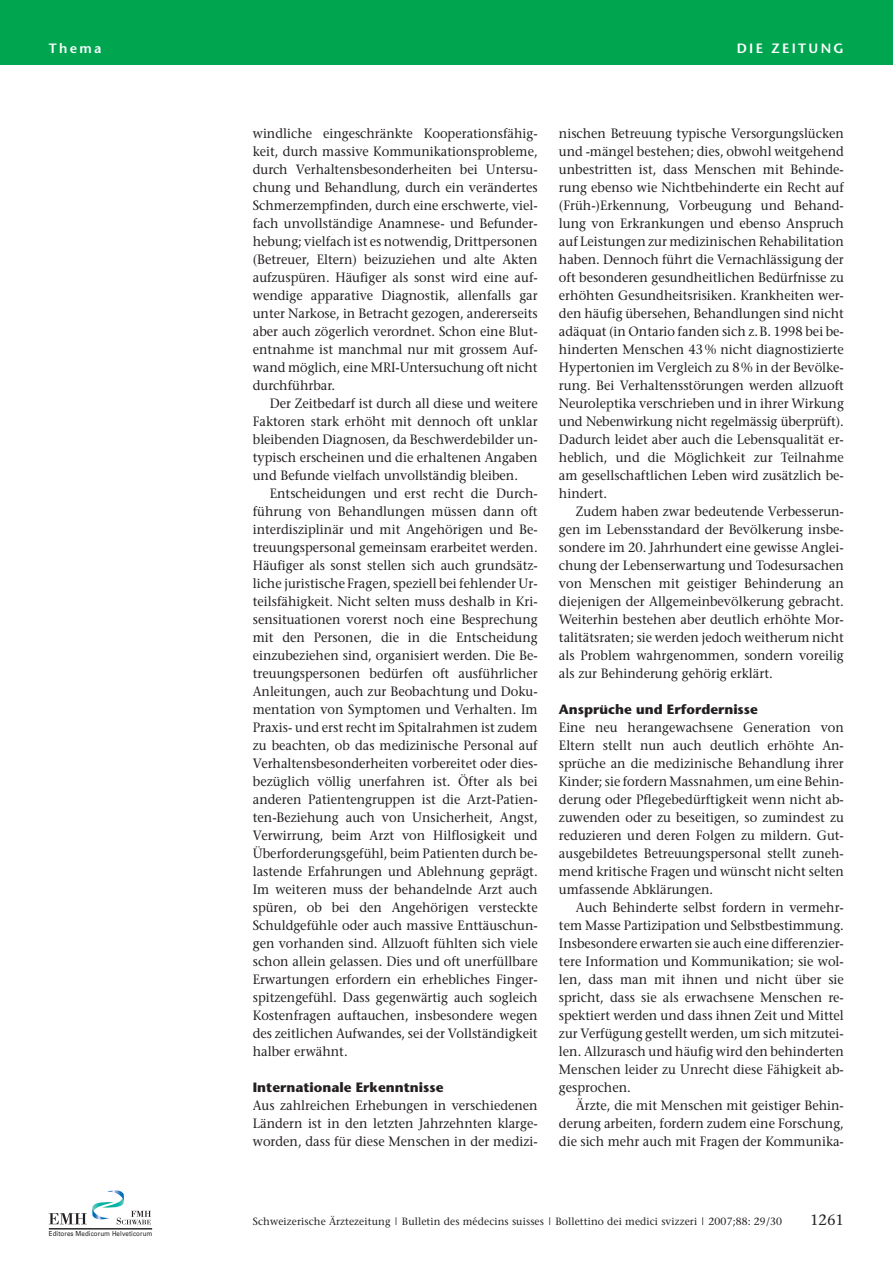
<style>
.page{position:relative;width:893px;height:1263px;background:#fff}
.page>*{position:absolute;margin:0;border:0;box-sizing:border-box;transform-origin:0 0}
.t1{font:15px "Stone Serif";color:#231f20}
.t2{font:13.5px/18px "Stone Serif";color:#231f20;text-align:justify;scale:.95 1}
.t3{font:700 13.5px "Stone Sans";color:#231f20}
.t4{font:600 13.5px "Stone Sans";letter-spacing:.17em;color:#fff}
.t5{font:10.5px "Stone Serif";letter-spacing:.01em;color:#231f20}
.t6{font:6.9px "Univers";letter-spacing:.015em;color:#231f20;scale:.9 1}
</style>
<div class="page">
<svg style="left:49px;top:1190px;width:102px;height:34px"></svg>
<hr style="left:49px;top:1228px;width:103px;height:1px;background:#231f20">
<div style="left:0;top:0;width:893px;height:64px;background:#00a54f"></div>
<p class="t4" style="left:49px;top:42px;width:54px">Thema</p>
<p class="t4" style="left:737px;top:42px;width:109px">DIE ZEITUNG</p>
<p class="t2" style="left:253px;top:126px;width:301px">windliche eingeschränkte Kooperationsfähig&shy;keit, durch massive Kommunikationsprobleme, durch Verhaltensbesonderheiten bei Untersu&shy;chung und Behandlung, durch ein verändertes Schmerzempfinden, durch eine erschwerte, viel&shy;fach unvollständige Anamnese- und Befunder&shy;hebung; vielfach ist es notwendig, Drittpersonen (Betreuer, Eltern) beizuziehen und alte Akten aufzuspüren. Häufiger als sonst wird eine auf&shy;wendige apparative Diagnostik, allenfalls gar unter Narkose, in Betracht gezogen, andererseits aber auch zögerlich verordnet. Schon eine Blut&shy;entnahme ist manchmal nur mit grossem Auf&shy;wand möglich, eine MRI-Untersuchung oft nicht durchführbar.</p>
<p class="t2" style="left:253px;top:396px;width:301px;text-indent:17px">Der Zeitbedarf ist durch all diese und weitere Faktoren stark erhöht mit dennoch oft unklar bleibenden Diagnosen, da Beschwerdebilder un&shy;typisch erscheinen und die erhaltenen Angaben und Befunde vielfach unvollständig bleiben.</p>
<p class="t2" style="left:253px;top:486px;width:301px;text-indent:17px">Entscheidungen und erst recht die Durch&shy;führung von Behandlungen müssen dann oft interdisziplinär und mit Angehörigen und Be&shy;treuungspersonal gemeinsam erarbeitet werden.<br>Häufiger als sonst stellen sich auch grundsätz&shy;liche juristische Fragen, speziell bei fehlender Ur&shy;teilsfähigkeit. Nicht selten muss deshalb in Kri&shy;sensituationen vorerst noch eine Besprechung mit den Personen, die in die Entscheidung einzubeziehen sind, organisiert werden. Die Be&shy;treuungspersonen bedürfen oft ausführlicher Anleitungen, auch zur Beobachtung und Doku&shy;mentation von Symptomen und Verhalten. Im Praxis- und erst recht im Spitalrahmen ist zudem zu beachten, ob das medizinische Personal auf Verhaltensbesonderheiten vorbereitet oder dies&shy;bezüglich völlig unerfahren ist. Öfter als bei anderen Patientengruppen ist die Arzt-Patien&shy;ten-Beziehung auch von Unsicherheit, Angst, Verwirrung, beim Arzt von Hilflosigkeit und Überforderungsgefühl, beim Patienten durch be&shy;lastende Erfahrungen und Ablehnung geprägt.<br>Im weiteren muss der behandelnde Arzt auch spüren, ob bei den Angehörigen versteckte Schuldgefühle oder auch massive Enttäuschun&shy;gen vorhanden sind. Allzuoft fühlten sich viele schon allein gelassen. Dies und oft unerfüllbare Erwartungen erfordern ein erhebliches Finger&shy;spitzengefühl. Dass gegenwärtig auch sogleich Kostenfragen auftauchen, insbesondere wegen des zeitlichen Aufwandes, sei der Vollständigkeit halber erwähnt.</p>
<p class="t3" style="left:253px;top:1082px;width:192px">Internationale Erkenntnisse</p>
<p class="t2" style="left:253px;top:1098px;width:301px">Aus zahlreichen Erhebungen in verschiedenen Ländern ist in den letzten Jahrzehnten klarge&shy;worden, dass für diese Menschen in der medizi-</p>
<p class="t2" style="left:559px;top:126px;width:301px">nischen Betreuung typische Versorgungslücken und -mängel bestehen; dies, obwohl weitgehend unbestritten ist, dass Menschen mit Behinde&shy;rung ebenso wie Nichtbehinderte ein Recht auf (Früh-)Erkennung, Vorbeugung und Behand&shy;lung von Erkrankungen und ebenso Anspruch auf Leistungen zur medizinischen Rehabilitation haben. Dennoch führt die Vernachlässigung der oft besonderen gesundheitlichen Bedürfnisse zu erhöhten Gesundheitsrisiken. Krankheiten wer&shy;den häufig übersehen, Behandlungen sind nicht adäquat (in Ontario fanden sich z.B. 1998 bei be&shy;hinderten Menschen 43% nicht diagnostizierte Hypertonien im Vergleich zu 8% in der Bevölke&shy;rung. Bei Verhaltensstörungen werden allzuoft Neuroleptika verschrieben und in ihrer Wirkung und Nebenwirkung nicht regelmässig überprüft).<br>Dadurch leidet aber auch die Lebensqualität er&shy;heblich, und die Möglichkeit zur Teilnahme am gesellschaftlichen Leben wird zusätzlich be&shy;hindert.</p>
<p class="t2" style="left:559px;top:504px;width:301px;text-indent:17px">Zudem haben zwar bedeutende Verbesserun&shy;gen im Lebensstandard der Bevölkerung insbe&shy;sondere im 20. Jahrhundert eine gewisse Anglei&shy;chung der Lebenserwartung und Todesursachen von Menschen mit geistiger Behinderung an diejenigen der Allgemeinbevölkerung gebracht.<br>Weiterhin bestehen aber deutlich erhöhte Mor&shy;talitätsraten; sie werden jedoch weitherum nicht als Problem wahrgenommen, sondern voreilig als zur Behinderung gehörig erklärt.</p>
<p class="t3" style="left:559px;top:704px;width:200px">Ansprüche und Erfordernisse</p>
<p class="t2" style="left:559px;top:720px;width:301px">Eine neu herangewachsene Generation von Eltern stellt nun auch deutlich erhöhte An&shy;sprüche an die medizinische Behandlung ihrer Kinder; sie fordern Massnahmen, um eine Behin&shy;derung oder Pflegebedürftigkeit wenn nicht ab&shy;zuwenden oder zu beseitigen, so zumindest zu reduzieren und deren Folgen zu mildern. Gut&shy;ausgebildetes Betreuungspersonal stellt zuneh&shy;mend kritische Fragen und wünscht nicht selten umfassende Abklärungen.</p>
<p class="t2" style="left:559px;top:900px;width:301px;text-indent:17px">Auch Behinderte selbst fordern in vermehr&shy;tem Masse Partizipation und Selbstbestimmung.<br>Insbesondere erwarten sie auch eine differenzier&shy;tere Information und Kommunikation; sie wol&shy;len, dass man mit ihnen und nicht über sie spricht, dass sie als erwachsene Menschen re&shy;spektiert werden und dass ihnen Zeit und Mittel zur Verfügung gestellt werden, um sich mitzutei&shy;len. Allzurasch und häufig wird den behinderten Menschen leider zu Unrecht diese Fähigkeit ab&shy;gesprochen.</p>
<p class="t2" style="left:559px;top:1098px;width:301px;text-indent:17px">Ärzte, die mit Menschen mit geistiger Behin&shy;derung arbeiten, fordern zudem eine Forschung, die sich mehr auch mit Fragen der Kommunika-</p>
<p class="t6" style="left:49px;top:1229px;width:117px">Editores Medicorum Helveticorum</p>
<p class="t5" style="left:253px;top:1217px;width:531px">Schweizerische Ärztezeitung | Bulletin des médecins suisses | Bollettino dei medici svizzeri | 2007;88: 29/30</p>
<p class="t1" style="left:810px;top:1213px;width:35px">1261</p>
</div>
